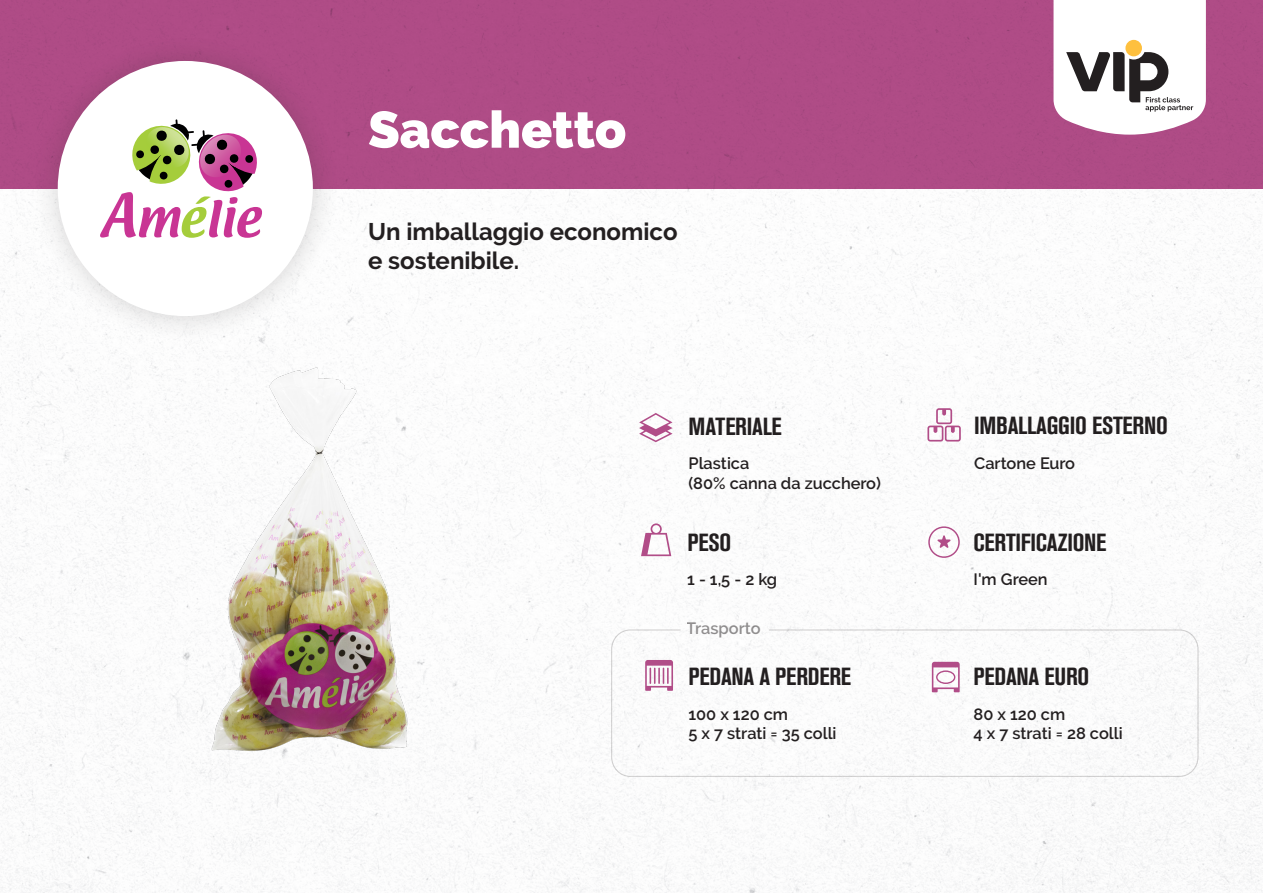
<style>
.page{position:relative;width:1263px;height:893px;background:#fff}
.page>*{position:absolute;margin:0;border:0;box-sizing:border-box;transform-origin:0 0}
.t1{font:900 51.3px "Raleway";letter-spacing:-.005em;color:#fff}
.t2{font:24.6px "Akzidenz Grotesk BQ Bd Cnd Alt";letter-spacing:-.01em;color:#231f20}
.t3{font:700 24px "Raleway";color:#231f20}
.t4{font:600 16.35px/19.6px "Raleway";color:#231f20}
</style>
<div class="page">
<img style="left:0;top:0;width:1263px;height:893px">
<div style="left:611px;top:629px;width:587px;height:148px;border:1px solid #231f20;border-radius:19px"></div>
<svg style="left:1053px;top:0;width:153px;height:135px"></svg>
<div style="left:30px;top:33px;width:311px;height:311px;background:#231f20;opacity:.2"></div>
<div style="left:58px;top:61px;width:255px;height:255px;background:#fff;border-radius:50%"></div>
<img style="left:66px;top:349px;width:487px;height:419px">
<svg style="left:639px;top:413px;width:33px;height:29px"></svg>
<svg style="left:928px;top:526px;width:32px;height:32px"></svg>
<svg style="left:645px;top:660px;width:28px;height:31px"></svg>
<svg style="left:932px;top:662px;width:28px;height:30px"></svg>
<svg style="left:927px;top:408px;width:34px;height:34px"></svg>
<svg style="left:641px;top:523px;width:30px;height:33px"></svg>
<svg style="left:100px;top:119px;width:162px;height:119px"></svg>
<p class="t1" style="left:368px;top:100px;width:260px">Sacchetto</p>
<p class="t3" style="left:368px;top:218px;width:311px">Un imballaggio economico</p>
<p class="t3" style="left:368px;top:247px;width:153px">e sostenibile.</p>
<p class="t2" style="left:688px;top:412px;width:95px">MATERIALE</p>
<p class="t4" style="left:688px;top:454px;width:194px">Plastica<br>(80% canna da zucchero)</p>
<p class="t2" style="left:687px;top:528px;width:45px">PESO</p>
<p class="t4" style="left:687px;top:569px;width:91px">1 - 1,5 - 2 kg</p>
<p class="t2" style="left:974px;top:412px;width:195px">IMBALLAGGIO ESTERNO</p>
<p class="t4" style="left:974px;top:453px;width:102px">Cartone Euro</p>
<p class="t2" style="left:973px;top:528px;width:135px">CERTIFICAZIONE</p>
<p class="t4" style="left:973px;top:570px;width:76px">I'm Green</p>
<p class="t4" style="left:687px;top:619px;width:75px">Trasporto</p>
<p class="t2" style="left:688px;top:663px;width:164px">PEDANA A PERDERE</p>
<p class="t2" style="left:973px;top:663px;width:117px">PEDANA EURO</p>
<p class="t4" style="left:688px;top:704px;width:101px">100 x 120 cm</p>
<p class="t4" style="left:688px;top:724px;width:150px">5 x 7 strati = 35 colli</p>
<p class="t4" style="left:973px;top:704px;width:93px">80 x 120 cm</p>
<p class="t4" style="left:973px;top:724px;width:151px">4 x 7 strati = 28 colli</p>
</div>
